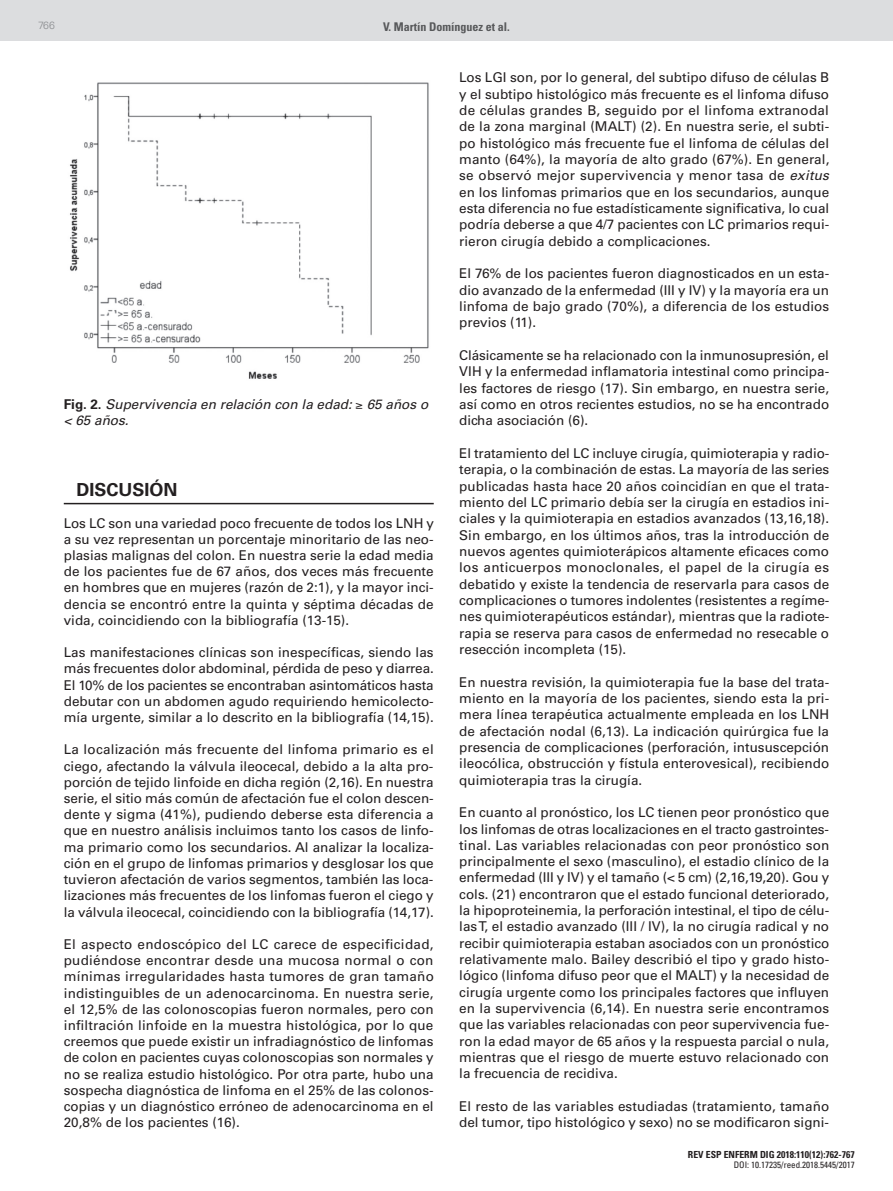
<style>
.page{position:relative;width:893px;height:1191px;background:#fff}
.page>*{position:absolute;margin:0;border:0;box-sizing:border-box;transform-origin:0 0}
.t1{font:700 18px "Univers";color:#231f20}
.t2{font:13.5px/16.4px "Univers";color:#231f20;text-align:justify}
.t3{font:italic 13.5px/16.2px "Univers";color:#231f20}
.t4{font:700 condensed 12px "Univers";color:#57585a}
.t5{font:300 10.5px "Univers";color:#8a8c8f}
.t6{font:700 condensed 9.75px "Univers";color:#231f20}
.t7{font:condensed 9px "Univers";color:#231f20}
.s1{font-weight:700;font-style:normal}
.s2{font-style:italic}
</style>
<div class="page">
<div style="left:0;top:0;width:893px;height:40px;background:#dcdddf"></div>
<hr style="left:64px;top:503px;width:370px;height:1px;background:#231f20">
<img style="left:70px;top:82px;width:359px;height:297px">
<p class="t5" style="left:38px;top:19px;width:18px">766</p>
<p class="t4" style="left:383px;top:19px;width:128px">V. Martín Domínguez et al.</p>
<p class="t3" style="left:64px;top:396px;width:366px"><span class="s1">Fig. 2.</span> Supervivencia en relación con la edad: ≥ 65 años o &lt; 65 años.</p>
<h1 class="t1" style="left:77px;top:479px;width:103px">DISCUSIÓN</h1>
<p class="t2" style="left:64px;top:515px;width:372px">Los LC son una variedad poco frecuente de todos los LNH y a su vez representan un porcentaje minoritario de las neo&shy;plasias malignas del colon. En nuestra serie la edad media de los pacientes fue de 67 años, dos veces más frecuente en hombres que en mujeres (razón de 2:1), y la mayor inci&shy;dencia se encontró entre la quinta y séptima décadas de vida, coincidiendo con la bibliografía (13-15).</p>
<p class="t2" style="left:64px;top:644px;width:372px">Las manifestaciones clínicas son inespecíficas, siendo las más frecuentes dolor abdominal, pérdida de peso y diarrea.<br>El 10% de los pacientes se encontraban asintomáticos hasta debutar con un abdomen agudo requiriendo hemicolecto&shy;mía urgente, similar a lo descrito en la bibliografía (14,15).</p>
<p class="t2" style="left:64px;top:741px;width:372px">La localización más frecuente del linfoma primario es el ciego, afectando la válvula ileocecal, debido a la alta pro&shy;porción de tejido linfoide en dicha región (2,16). En nuestra serie, el sitio más común de afectación fue el colon descen&shy;dente y sigma (41%), pudiendo deberse esta diferencia a que en nuestro análisis incluimos tanto los casos de linfo&shy;ma primario como los secundarios. Al analizar la localiza&shy;ción en el grupo de linfomas primarios y desglosar los que tuvieron afectación de varios segmentos, también las loca&shy;lizaciones más frecuentes de los linfomas fueron el ciego y la válvula ileocecal, coincidiendo con la bibliografía (14,17).</p>
<p class="t2" style="left:64px;top:936px;width:372px">El aspecto endoscópico del LC carece de especificidad, pudiéndose encontrar desde una mucosa normal o con mínimas irregularidades hasta tumores de gran tamaño indistinguibles de un adenocarcinoma. En nuestra serie, el 12,5% de las colonoscopias fueron normales, pero con infiltración linfoide en la muestra histológica, por lo que creemos que puede existir un infradiagnóstico de linfomas de colon en pacientes cuyas colonoscopias son normales y no se realiza estudio histológico. Por otra parte, hubo una sospecha diagnóstica de linfoma en el 25% de las colonos&shy;copias y un diagnóstico erróneo de adenocarcinoma en el 20,8% de los pacientes (16).</p>
<p class="t2" style="left:459px;top:70px;width:372px">Los LGI son, por lo general, del subtipo difuso de células B y el subtipo histológico más frecuente es el linfoma difuso de células grandes B, seguido por el linfoma extranodal de la zona marginal (MALT) (2). En nuestra serie, el subti&shy;po histológico más frecuente fue el linfoma de células del manto (64%), la mayoría de alto grado (67%). En general, se observó mejor supervivencia y menor tasa de <span class="s2">exitus </span>en los linfomas primarios que en los secundarios, aunque esta diferencia no fue estadísticamente significativa, lo cual podría deberse a que 4/7 pacientes con LC primarios requi&shy;rieron cirugía debido a complicaciones.</p>
<p class="t2" style="left:459px;top:265px;width:372px">El 76% de los pacientes fueron diagnosticados en un esta&shy;dio avanzado de la enfermedad (III y IV) y la mayoría era un linfoma de bajo grado (70%), a diferencia de los estudios previos (11).</p>
<p class="t2" style="left:459px;top:347px;width:371px">Clásicamente se ha relacionado con la inmunosupresión, el VIH y la enfermedad inflamatoria intestinal como principa&shy;les factores de riesgo (17). Sin embargo, en nuestra serie, así como en otros recientes estudios, no se ha encontrado dicha asociación (6).</p>
<p class="t2" style="left:459px;top:445px;width:372px">El tratamiento del LC incluye cirugía, quimioterapia y radio&shy;terapia, o la combinación de estas. La mayoría de las series publicadas hasta hace 20 años coincidían en que el trata&shy;miento del LC primario debía ser la cirugía en estadios ini&shy;ciales y la quimioterapia en estadios avanzados (13,16,18).<br>Sin embargo, en los últimos años, tras la introducción de nuevos agentes quimioterápicos altamente eficaces como los anticuerpos monoclonales, el papel de la cirugía es debatido y existe la tendencia de reservarla para casos de complicaciones o tumores indolentes (resistentes a regíme&shy;nes quimioterapéuticos estándar), mientras que la radiote&shy;rapia se reserva para casos de enfermedad no resecable o resección incompleta (15).</p>
<p class="t2" style="left:459px;top:673px;width:372px">En nuestra revisión, la quimioterapia fue la base del trata&shy;miento en la mayoría de los pacientes, siendo esta la pri&shy;mera línea terapéutica actualmente empleada en los LNH de afectación nodal (6,13). La indicación quirúrgica fue la presencia de complicaciones (perforación, intususcepción ileocólica, obstrucción y fístula enterovesical), recibiendo quimioterapia tras la cirugía.</p>
<p class="t2" style="left:459px;top:804px;width:372px">En cuanto al pronóstico, los LC tienen peor pronóstico que los linfomas de otras localizaciones en el tracto gastrointes&shy;tinal. Las variables relacionadas con peor pronóstico son principalmente el sexo (masculino), el estadio clínico de la enfermedad (III y IV) y el tamaño (&lt; 5 cm) (2,16,19,20). Gou y cols. (21) encontraron que el estado funcional deteriorado, la hipoproteinemia, la perforación intestinal, el tipo de célu&shy;las T, el estadio avanzado (III / IV), la no cirugía radical y no recibir quimioterapia estaban asociados con un pronóstico relativamente malo. Bailey describió el tipo y grado histo&shy;lógico (linfoma difuso peor que el MALT) y la necesidad de cirugía urgente como los principales factores que influyen en la supervivencia (6,14). En nuestra serie encontramos que las variables relacionadas con peor supervivencia fue&shy;ron la edad mayor de 65 años y la respuesta parcial o nula, mientras que el riesgo de muerte estuvo relacionado con la frecuencia de recidiva.</p>
<p class="t2" style="left:459px;top:1098px;width:372px">El resto de las variables estudiadas (tratamiento, tamaño del tumor, tipo histológico y sexo) no se modificaron signi-</p>
<p class="t6" style="left:688px;top:1148px;width:168px">REV ESP ENFERM DIG 2018:110(12):762-767</p>
<p class="t7" style="left:734px;top:1159px;width:122px">DOI: 10.17235/reed.2018.5445/2017</p>
</div>
